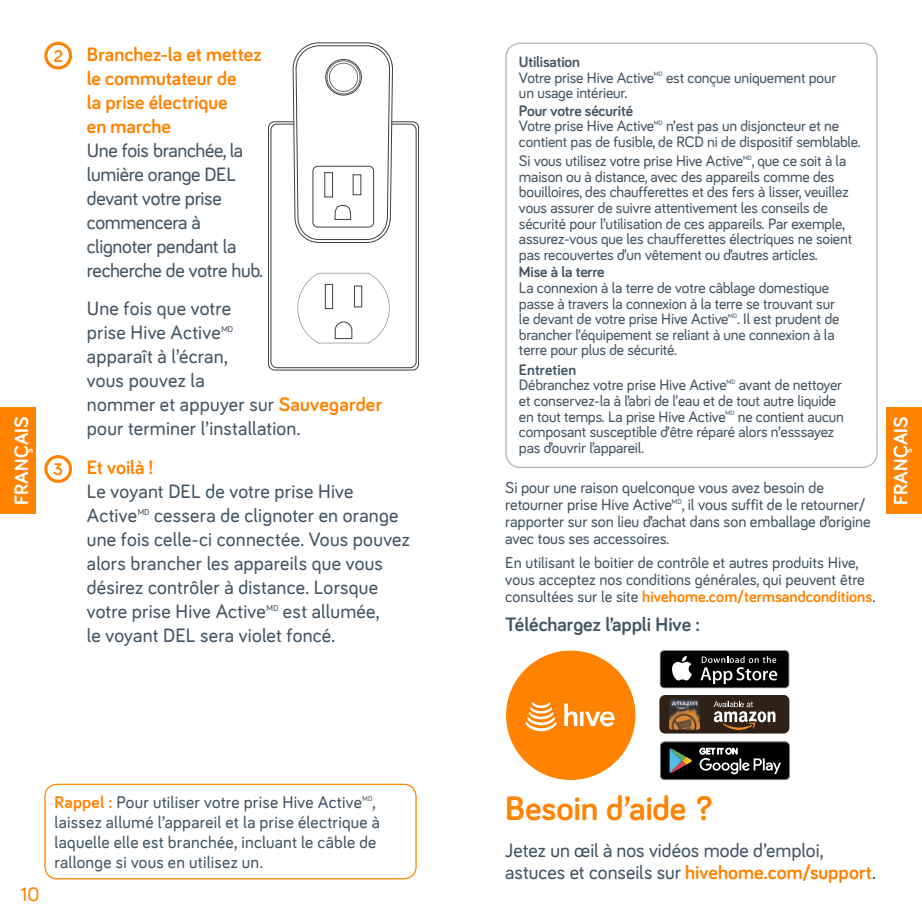
<style>
.page{position:relative;width:922px;height:922px;background:#fff}
.page>*{position:absolute;margin:0;border:0;box-sizing:border-box;transform-origin:0 0}
.t1{font:700 35px "Bariol";letter-spacing:-.005em;color:#ff8200}
.t2{font:500 20px/24px "Bariol";letter-spacing:.005em;color:#445565}
.t3{font:500 20px/24px "Bariol";letter-spacing:-.015em;color:#445565}
.t4{font:700 20px/24px "Bariol";letter-spacing:.005em;color:#ff8200}
.t5{font:700 20px "Bariol";color:#445565}
.t6{font:700 20px "Bariol";letter-spacing:.005em;color:#fff}
.t7{font:500 20px "Bariol";color:#ff8200}
.t8{font:500 17.5px/20px "Bariol";letter-spacing:.015em;color:#445565}
.t9{font:500 16.25px/16.8px "Bariol";letter-spacing:-.005em;color:#445565}
.t10{font:500 15.5px/15.5px "Bariol";letter-spacing:-.01em;color:#445565}
.t11{font:700 15.5px "Bariol";letter-spacing:-.01em;color:#445565}
.t12{font:500 8.75px "Bariol";color:#445565}
.t13{font:500 7.25px "Bariol";color:#445565}
.t14{font:500 6.5px "Bariol";letter-spacing:-.01em;color:#445565}
.s1{font-size:17.5px}
.s2{font-weight:700;color:#ff8200}
.s3{font-weight:700;font-size:17.5px;color:#ff8200}
</style>
<div class="page">
<div style="left:44px;top:42px;width:28px;height:27px;border:3px solid #ff8200;border-radius:50%"></div>
<div style="left:44px;top:455px;width:28px;height:27px;border:3px solid #ff8200;border-radius:50%"></div>
<svg style="left:297px;top:273px;width:92px;height:70px"></svg>
<div style="left:268px;top:121px;width:150px;height:249px;border:1px solid #3e4040;border-radius:6px"></div>
<div style="left:270px;top:124px;width:146px;height:244px;border:1px solid #3e4040;border-radius:6px"></div>
<svg style="left:292px;top:43px;width:101px;height:200px"></svg>
<div style="left:44px;top:783px;width:372px;height:96px;border:1px solid #ff8200;border-radius:12px"></div>
<div style="left:0;top:407px;width:35px;height:107px;background:#ff8200"></div>
<div style="left:886px;top:407px;width:35px;height:107px;background:#ff8200"></div>
<div style="left:506px;top:650px;width:129px;height:129px;background:#ff8200;border-radius:50%"></div>
<svg style="left:525px;top:702px;width:89px;height:29px"></svg>
<svg style="left:659px;top:649px;width:130px;height:39px"></svg>
<div style="left:660px;top:650px;width:128px;height:37px;background:#010000;border-radius:4px"></div>
<svg style="left:672px;top:656px;width:19px;height:24px"></svg>
<svg style="left:700px;top:656px;width:77px;height:27px"></svg>
<div style="left:659px;top:694px;width:130px;height:39px;background:#2f2116;border-radius:6px"></div>
<svg style="left:713px;top:701px;width:62px;height:28px"></svg>
<img style="left:669px;top:699px;width:30px;height:30px">
<svg style="left:662px;top:743px;width:128px;height:37px"></svg>
<svg style="left:660px;top:741px;width:129px;height:38px;background:#2b2d2c"></svg>
<p class="t4" style="left:87px;top:41px;width:176px;text-indent:-33px"><span class="s1">2</span> Branchez-la et mettez le commutateur de<br>la prise électrique<br>en marche</p>
<p class="t3" style="left:87px;top:137px;width:177px">Une fois branchée, la lumière orange DEL devant votre prise commencera à clignoter pendant la recherche de votre hub.</p>
<p class="t2" style="left:87px;top:295px;width:146px">Une fois que votre prise Hive Active</p>
<p class="t11" style="left:519px;top:51px;width:63px">Utilisation</p>
<p class="t10" style="left:519px;top:69px;width:137px">Votre prise Hive Active</p>
<p class="t14" style="left:653px;top:70px;width:10px">MD</p>
<p class="t10" style="left:666px;top:69px;width:171px">est conçue uniquement pour</p>
<p class="t10" style="left:519px;top:84px;width:110px">un usage intérieur.</p>
<p class="t11" style="left:519px;top:100px;width:115px">Pour votre sécurité</p>
<p class="t10" style="left:519px;top:117px;width:137px">Votre prise Hive Active</p>
<p class="t14" style="left:653px;top:118px;width:10px">MD</p>
<p class="t10" style="left:519px;top:117px;width:343px;text-indent:147px">n’est pas un disjoncteur et ne contient pas de fusible, de RCD ni de dispositif semblable.</p>
<p class="t10" style="left:519px;top:152px;width:226px">Si vous utilisez votre prise Hive Active</p>
<p class="t14" style="left:742px;top:153px;width:10px">MD</p>
<p class="t10" style="left:519px;top:152px;width:334px;text-indent:233px">, que ce soit à la maison ou à distance, avec des appareils comme des bouilloires, des chaufferettes et des fers à lisser, veuillez vous assurer de suivre attentivement les conseils de sécurité pour l’utilisation de ces appareils. Par exemple, assurez-vous que les chaufferettes électriques ne soient pas recouvertes d’un vêtement ou d’autres articles.</p>
<p class="t11" style="left:519px;top:261px;width:87px">Mise à la terre</p>
<p class="t10" style="left:519px;top:279px;width:317px">La connexion à la terre de votre câblage domestique passe à travers la connexion à la terre se trouvant sur le devant de votre prise Hive Active</p>
<p class="t10" style="left:519px;top:310px;width:322px;text-indent:218px">. Il est prudent de brancher l’équipement se reliant à une connexion à la terre pour plus de sécurité.</p>
<p class="t11" style="left:519px;top:359px;width:59px">Entretien</p>
<p class="t10" style="left:519px;top:376px;width:209px">Débranchez votre prise Hive Active</p>
<p class="t14" style="left:726px;top:377px;width:10px">MD</p>
<p class="t14" style="left:728px;top:311px;width:10px">MD</p>
<p class="t12" style="left:221px;top:322px;width:13px">MD</p>
<p class="t2" style="left:87px;top:343px;width:297px">apparaît à l’écran,<br>vous pouvez la<br>nommer et appuyer sur <span class="s2">Sauvegarder </span>pour terminer l’installation.</p>
<p class="t2" style="left:87px;top:454px;width:268px;text-indent:-34px"><span class="s3">3</span> <span class="s2">Et voilà !<br></span>Le voyant DEL de votre prise Hive<br>Active</p>
<p class="t10" style="left:519px;top:376px;width:324px;text-indent:220px">avant de nettoyer et conservez-la à l’abri de l’eau et de tout autre liquide en tout temps. La prise Hive Active</p>
<p class="t14" style="left:725px;top:408px;width:10px">MD</p>
<p class="t10" style="left:519px;top:408px;width:326px;text-indent:219px">ne contient aucun composant susceptible d’être réparé alors n’esssayez pas d’ouvrir l’appareil.</p>
<p class="t6" style="left:8px;top:505px;width:90px;rotate:-90deg">FRANÇAIS</p>
<p class="t6" style="left:886px;top:505px;width:90px;rotate:-90deg">FRANÇAIS</p>
<p class="t9" style="left:505px;top:478px;width:320px">Si pour une raison quelconque vous avez besoin de retourner prise Hive Active</p>
<p class="t9" style="left:505px;top:495px;width:367px;text-indent:176px">, il vous suffit de le retourner/ rapporter sur son lieu d’achat dans son emballage d’origine avec tous ses accessoires.</p>
<p class="t9" style="left:505px;top:553px;width:371px">En utilisant le boitier de contrôle et autres produits Hive, vous acceptez nos conditions générales, qui peuvent être consultées sur le site <span class="s2">hivehome.com/termsandconditions</span>.</p>
<p class="t13" style="left:671px;top:496px;width:11px">MD</p>
<p class="t2" style="left:87px;top:502px;width:324px;text-indent:67px">cessera de clignoter en orange une fois celle-ci connectée. Vous pouvez alors brancher les appareils que vous désirez contrôler à distance. Lorsque votre prise Hive Active</p>
<p class="t12" style="left:138px;top:505px;width:13px">MD</p>
<p class="t2" style="left:87px;top:598px;width:294px;text-indent:196px">est allumée, le voyant DEL sera violet foncé.</p>
<p class="t12" style="left:266px;top:601px;width:13px">MD</p>
<p class="t5" style="left:505px;top:610px;width:196px">Téléchargez l’appli Hive :</p>
<p class="t7" style="left:21px;top:880px;width:21px">10</p>
<p class="t8" style="left:54px;top:790px;width:309px"><span class="s2">Rappel :</span> Pour utiliser votre prise Hive Active</p>
<p class="t13" style="left:362px;top:793px;width:11px">MD</p>
<p class="t8" style="left:54px;top:790px;width:327px;text-indent:318px">, laissez allumé l’appareil et la prise électrique à laquelle elle est branchée, incluant le câble de rallonge si vous en utilisez un.</p>
<h1 class="t1" style="left:505px;top:784px;width:209px">Besoin d’aide ?</h1>
<p class="t2" style="left:505px;top:837px;width:372px;line-height:22.5px">Jetez un œil à nos vidéos mode d’emploi, astuces et conseils sur <span class="s2">hivehome.com/support</span>.</p>
</div>
